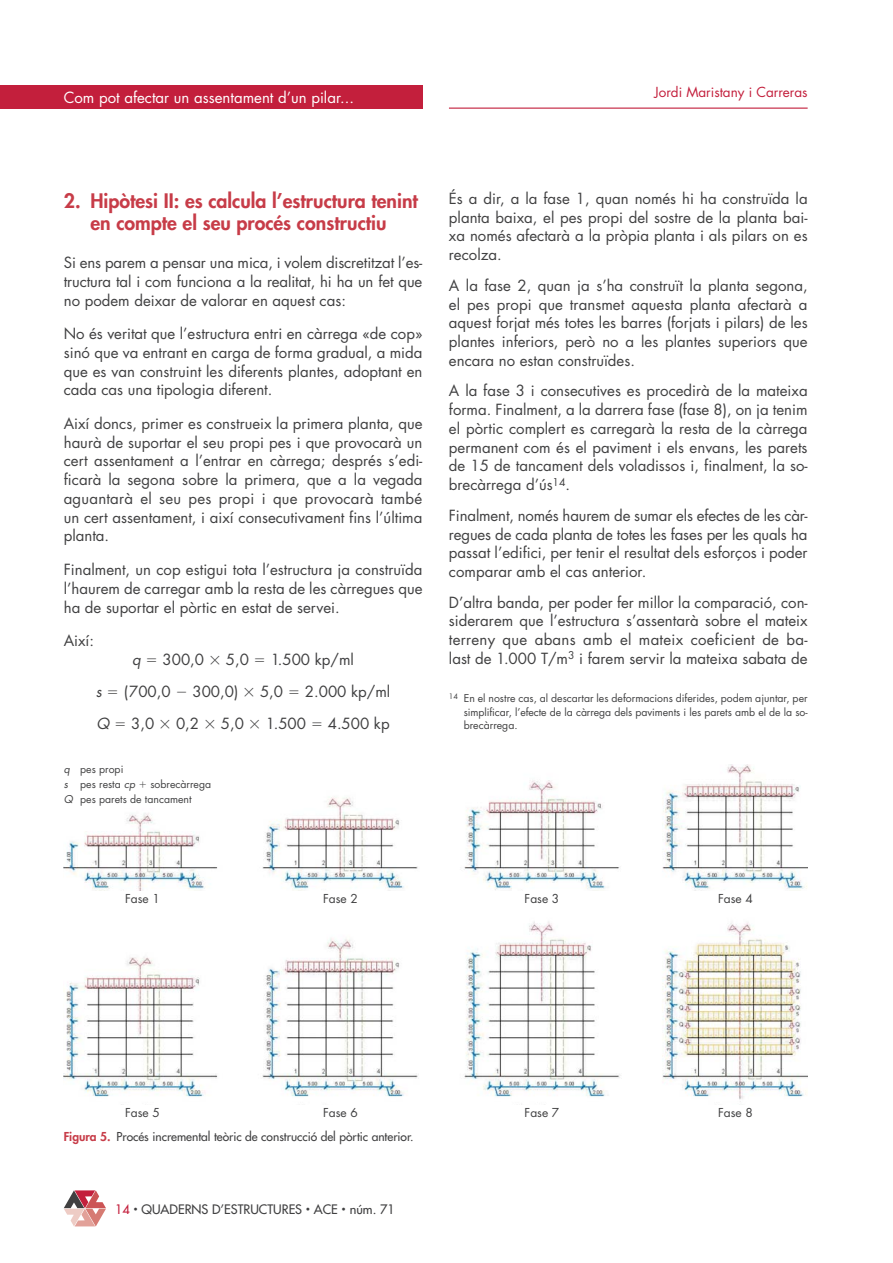
<style>
.page{position:relative;width:893px;height:1263px;background:#fff}
.page>*{position:absolute;margin:0;border:0;box-sizing:border-box;transform-origin:0 0}
.t1{font:800 19.5px/22.5px "Futura Std";color:#c73c48;text-align:center}
.t2{font:15px/18.8px "Futura Std";color:#404041;text-align:justify}
.t3{font:15px "Futura Std";color:#fff}
.t4{font:italic 15px "Futura Std";color:#404041}
.t5{font:13.5px "Futura Std";color:#c31f3c}
.t6{font:500 12.75px "Futura Std";color:#404041}
.t7{font:500 12px "Futura Std";color:#404041}
.t8{font:12px "Futura Std";color:#404041}
.t9{font:10.5px/15px "Futura Std";color:#404041}
.s1{font-style:italic}
.s2{font-weight:800;color:#c73c48}
.s3{color:#c31f3c}
.s4{font-size:7.65px}
</style>
<div class="page">
<hr style="left:449px;top:108px;width:358px;height:1px;background:#c31f3c">
<div style="left:0;top:85px;width:422px;height:24px;background:#c31f3c"></div>
<svg style="left:64px;top:1190px;width:42px;height:37px"></svg>
<img style="left:64px;top:764px;width:743px;height:341px">
<div style="left:64px;top:891px;width:157px;height:15px;background:#fff"></div>
<div style="left:64px;top:764px;width:169px;height:39px;background:#fff"></div>
<div style="left:262px;top:891px;width:157px;height:15px;background:#fff"></div>
<div style="left:463px;top:891px;width:157px;height:15px;background:#fff"></div>
<div style="left:663px;top:891px;width:144px;height:15px;background:#fff"></div>
<p class="t3" style="left:64px;top:91px;width:292px">Com pot afectar un assentament d’un pilar...</p>
<p class="t5" style="left:654px;top:85px;width:155px">Jordi Maristany i Carreras</p>
<h1 class="t1" style="left:64px;top:191px;width:356px">2. Hipòtesi II: es calcula l’estructura tenint en compte el seu procés constructiu</h1>
<p class="t2" style="left:64px;top:254px;width:360px">Si ens parem a pensar una mica, i volem discretitzat l’es&shy;tructura tal i com funciona a la realitat, hi ha un fet que no podem deixar de valorar en aquest cas:</p>
<p class="t2" style="left:64px;top:326px;width:360px">No és veritat que l’estructura entri en càrrega «de cop» sinó que va entrant en carga de forma gradual, a mida que es van construint les diferents plantes, adoptant en cada cas una tipologia diferent.</p>
<p class="t2" style="left:64px;top:415px;width:360px">Així doncs, primer es construeix la primera planta, que haurà de suportar el seu propi pes i que provocarà un cert assentament a l’entrar en càrrega; després s’edi&shy;ficarà la segona sobre la primera, que a la vegada aguantarà el seu pes propi i que provocarà també un cert assentament, i així consecutivament fins l’última planta.</p>
<p class="t2" style="left:64px;top:561px;width:360px">Finalment, un cop estigui tota l’estructura ja construïda l’haurem de carregar amb la resta de les càrregues que ha de suportar el pòrtic en estat de servei.</p>
<p class="t2" style="left:64px;top:633px;width:32px">Així:</p>
<p class="t4" style="left:132px;top:653px;width:10px">q</p>
<p class="t2" style="left:163px;top:651px;width:88px">300,0 ✓ 5,0</p>
<p class="t2" style="left:271px;top:651px;width:85px">1.500 kp/ml</p>
<p class="t4" style="left:96px;top:685px;width:7px">s</p>
<p class="t2" style="left:124px;top:683px;width:49px">(700,0</p>
<p class="t2" style="left:192px;top:683px;width:92px">300,0) ✓ 5,0</p>
<p class="t2" style="left:305px;top:683px;width:87px">2.000 kp/ml</p>
<p class="t4" style="left:97px;top:717px;width:14px">Q</p>
<p class="t2" style="left:131px;top:715px;width:176px">3,0 ✓ 0,2 ✓ 5,0 ✓ 1.500</p>
<p class="t2" style="left:328px;top:715px;width:63px">4.500 kp</p>
<p class="t9" style="left:64px;top:763px;width:73px"><span class="s1">q</span> pes propi<br><span class="s1">s</span> pes resta <span class="s1">cp</span></p>
<p class="t9" style="left:64px;top:778px;width:149px;text-indent:87px">sobrecàrrega<br><span class="s1">Q</span> pes parets de tancament</p>
<p class="t2" style="left:449px;top:190px;width:360px">És a dir, a la fase 1, quan només hi ha construïda la planta baixa, el pes propi del sostre de la planta bai&shy;xa només afectarà a la pròpia planta i als pilars on es recolza.</p>
<p class="t2" style="left:449px;top:277px;width:360px">A la fase 2, quan ja s’ha construït la planta segona, el pes propi que transmet aquesta planta afectarà a aquest forjat més totes les barres (forjats i pilars) de les plantes inferiors, però no a les plantes superiors que encara no estan construïdes.</p>
<p class="t2" style="left:449px;top:383px;width:360px">A la fase 3 i consecutives es procedirà de la mateixa forma. Finalment, a la darrera fase (fase 8), on ja tenim el pòrtic complert es carregarà la resta de la càrrega permanent com és el paviment i els envans, les parets de 15 de tancament dels voladissos i, finalment, la so&shy;brecàrrega d’ús<sup>14</sup>.</p>
<p class="t2" style="left:449px;top:507px;width:360px">Finalment, només haurem de sumar els efectes de les càr&shy;regues de cada planta de totes les fases per les quals ha passat l’edifici, per tenir el resultat dels esforços i poder comparar amb el cas anterior.</p>
<p class="t2" style="left:449px;top:594px;width:360px">D’altra banda, per poder fer millor la comparació, con&shy;siderarem que l’estructura s’assentarà sobre el mateix terreny que abans amb el mateix coeficient de ba&shy;last de 1.000 T/m<sup>3</sup> i farem servir la mateixa sabata de</p>
<p class="t9" style="left:464px;top:693px;width:345px;line-height:13.5px;text-align:justify;text-indent:-15px"><sup>14</sup> En el nostre cas, al descartar les deformacions diferides, podem ajuntar, per simplificar, l’efecte de la càrrega dels paviments i les parets amb el de la so&shy;brecàrrega.</p>
<p class="t8" style="left:125px;top:894px;width:36px">Fase 1</p>
<p class="t8" style="left:323px;top:894px;width:36px">Fase 2</p>
<p class="t8" style="left:525px;top:894px;width:36px">Fase 3</p>
<p class="t8" style="left:718px;top:894px;width:36px">Fase 4</p>
<p class="t8" style="left:125px;top:1107px;width:36px">Fase 5</p>
<p class="t8" style="left:323px;top:1107px;width:36px">Fase 6</p>
<p class="t7" style="left:64px;top:1131px;width:351px"><span class="s2">Figura 5.</span> Procés incremental teòric de construcció del pòrtic anterior.</p>
<p class="t6" style="left:115px;top:1203px;width:281px"><span class="s3">14</span> <span class="s4">•</span> QUADERNS D’ESTRUCTURES <span class="s4">•</span> ACE <span class="s4">•</span> núm. 71</p>
<p class="t8" style="left:525px;top:1107px;width:36px">Fase 7</p>
<p class="t8" style="left:718px;top:1107px;width:36px">Fase 8</p>
</div>
